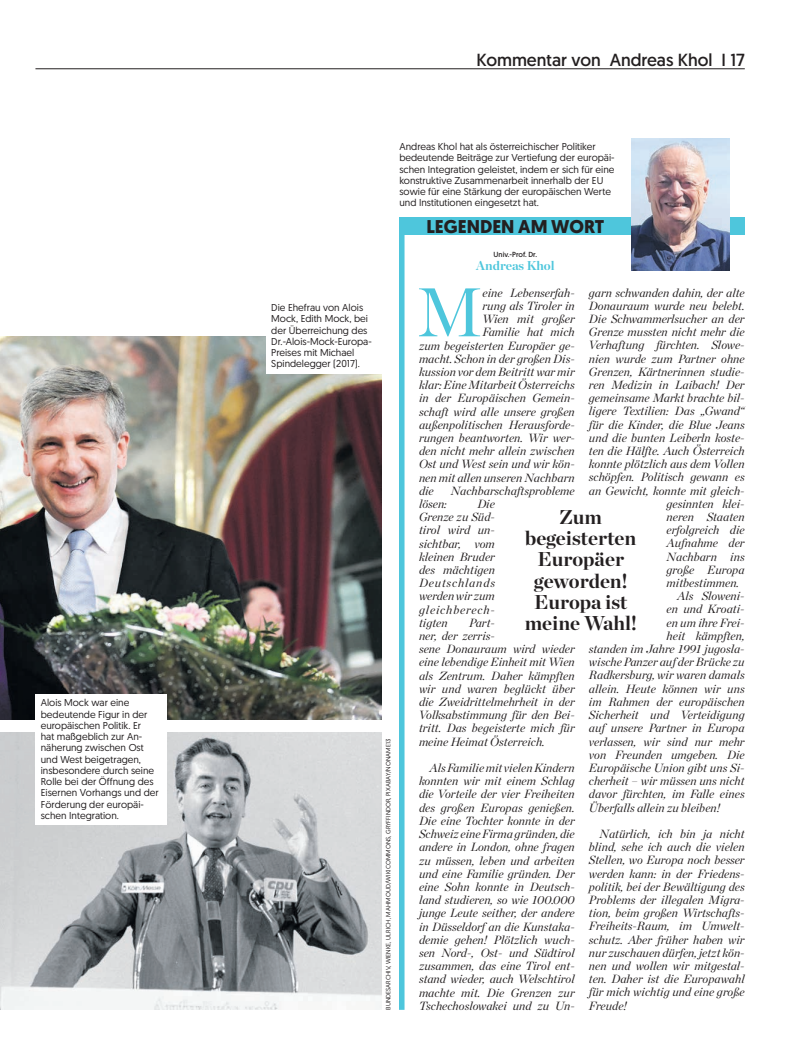
<style>
.page{position:relative;width:798px;height:1063px;background:#fff}
.page>*{position:absolute;margin:0;border:0;box-sizing:border-box;transform-origin:0 0}
.t1{font:68.75px "Chronicle Display";color:#4ec6dc}
.t2{font:700 20px/21.2px "Chronicle Display";color:#231f20;text-align:center}
.t3{font:700 18.5px "Geomanist";color:#231f20}
.t4{font:17.5px "Geomanist";color:#231f20}
.t5{font:700 12.75px "Chronicle Display";color:#4ec6dc}
.t6{font:italic 11.88px/13.2px "Chronicle Display";letter-spacing:.005em;color:#231f20;text-align:justify}
.t7{font:10px/11.2px "Geomanist";color:#231f20}
.t8{font:7.38px "Geomanist";color:#231f20}
.t9{font:6.25px "Geomanist";color:#231f20}
</style>
<div class="page">
<hr style="left:35px;top:68px;width:709px;height:1px;background:#231f20">
<img style="left:0;top:336px;width:381px;height:383px">
<div style="left:399px;top:217px;width:345px;height:18px;background:#4ec6dc"></div>
<div style="left:399px;top:228px;width:5px;height:782px;background:#4ec6dc"></div>
<img style="left:631px;top:138px;width:97px;height:132px">
<div style="left:266px;top:299px;width:115px;height:74px;background:#fff"></div>
<img style="left:0;top:733px;width:381px;height:277px">
<div style="left:35px;top:694px;width:132px;height:131px;background:#fff"></div>
<p class="t7" style="left:41px;top:697px;width:119px">Alois Mock war eine bedeutende Figur in der europäischen Politik. Er<br>hat maßgeblich zur An&shy;näherung zwischen Ost und West beigetragen, insbesondere durch seine<br>Rolle bei der Öffnung des<br>Eisernen Vorhangs und der<br>Förderung der europäi&shy;schen Integration.</p>
<h3 class="t4" style="left:476px;top:49px;width:270px">Kommentar von Andreas Khol I 17</h3>
<p class="t7" style="left:271px;top:302px;width:102px">Die Ehefrau von Alois<br>Mock, Edith Mock, bei der Überreichung des<br>Dr.-Alois-Mock-Europa-<br>Preises mit Michael<br>Spindelegger (2017).</p>
<p class="t9" style="left:384px;top:1010px;width:272px;rotate:-90deg">BUNDESARCHIV, WIENKE, ULRICH, MAHMOUD/WIKICOMMONS, GRYFFINDOR, PIXABAY/NONAME13</p>
<p class="t7" style="left:399px;top:141px;width:216px">Andreas Khol hat als österreichischer Politiker bedeutende Beiträge zur Vertiefung der europäi&shy;schen Integration geleistet, indem er sich für eine konstruktive Zusammenarbeit innerhalb der EU sowie für eine Stärkung der europäischen Werte und Institutionen eingesetzt hat.</p>
<h3 class="t3" style="left:426px;top:214px;width:179px">LEGENDEN AM WORT</h3>
<p class="t8" style="left:493px;top:250px;width:45px">Univ.-Prof. Dr.</p>
<p class="t5" style="left:476px;top:255px;width:80px">Andreas Khol</p>
<p class="t6" style="left:588px;top:285px;width:157px">garn schwanden dahin, der alte</p>
<p class="t6" style="left:588px;top:298px;width:157px">Donauraum wurde neu belebt.</p>
<p class="t6" style="left:588px;top:311px;width:157px">Die Schwammerlsucher an der</p>
<p class="t6" style="left:588px;top:324px;width:157px">Grenze mussten nicht mehr die</p>
<p class="t6" style="left:588px;top:338px;width:157px">Verhaftung fürchten. Slowe-</p>
<p class="t6" style="left:588px;top:351px;width:157px">nien wurde zum Partner ohne</p>
<p class="t6" style="left:588px;top:364px;width:157px">Grenzen, Kärtnerinnen studie-</p>
<p class="t6" style="left:588px;top:377px;width:157px">ren Medizin in Laibach! Der</p>
<p class="t6" style="left:588px;top:390px;width:157px">gemeinsame Markt brachte bil-</p>
<p class="t6" style="left:588px;top:404px;width:157px">ligere Textilien: Das „Gwand“</p>
<p class="t6" style="left:588px;top:417px;width:157px">für die Kinder, die Blue Jeans</p>
<p class="t6" style="left:588px;top:430px;width:157px">und die bunten Leiberln koste-</p>
<p class="t6" style="left:588px;top:443px;width:157px">ten die Hälfte. Auch Österreich</p>
<p class="t6" style="left:588px;top:456px;width:157px">konnte plötzlich aus dem Vollen</p>
<p class="t6" style="left:588px;top:470px;width:157px">schöpfen. Politisch gewann es</p>
<p class="t6" style="left:588px;top:483px;width:157px">an Gewicht, konnte mit gleich-</p>
<p class="t6" style="left:666px;top:496px;width:79px">gesinnten klei-</p>
<p class="t6" style="left:666px;top:509px;width:79px">neren Staaten</p>
<p class="t6" style="left:666px;top:522px;width:79px">erfolgreich die</p>
<p class="t6" style="left:666px;top:536px;width:79px">Aufnahme der</p>
<p class="t6" style="left:666px;top:549px;width:79px">Nachbarn ins</p>
<p class="t6" style="left:666px;top:562px;width:79px">große Europa</p>
<p class="t6" style="left:666px;top:575px;width:74px">mitbestimmen.</p>
<p class="t6" style="left:677px;top:589px;width:69px">Als Sloweni-</p>
<p class="t6" style="left:666px;top:602px;width:79px">en und Kroati-</p>
<p class="t6" style="left:666px;top:615px;width:79px">en um ihre Frei-</p>
<p class="t6" style="left:666px;top:628px;width:79px">heit kämpften,</p>
<p class="t6" style="left:588px;top:641px;width:157px">standen im Jahre 1991 jugosla-</p>
<p class="t6" style="left:588px;top:655px;width:157px">wische Panzer auf der Brücke zu</p>
<p class="t6" style="left:588px;top:668px;width:157px">Radkersburg, wir waren damals</p>
<p class="t6" style="left:588px;top:681px;width:157px">allein. Heute können wir uns</p>
<p class="t6" style="left:588px;top:694px;width:157px">im Rahmen der europäischen</p>
<p class="t6" style="left:588px;top:707px;width:157px">Sicherheit und Verteidigung</p>
<p class="t6" style="left:588px;top:721px;width:157px">auf unsere Partner in Europa</p>
<p class="t6" style="left:588px;top:734px;width:157px">verlassen, wir sind nur mehr</p>
<p class="t6" style="left:588px;top:747px;width:157px">von Freunden umgeben. Die</p>
<p class="t6" style="left:588px;top:760px;width:157px">Europäische Union gibt uns Si-</p>
<p class="t6" style="left:588px;top:773px;width:157px">cherheit – wir müssen uns nicht</p>
<p class="t6" style="left:588px;top:787px;width:157px">davor fürchten, im Falle eines</p>
<p class="t6" style="left:588px;top:800px;width:133px">Überfalls allein zu bleiben!</p>
<p class="t6" style="left:588px;top:826px;width:157px;text-indent:11px">Natürlich, ich bin ja nicht blind, sehe ich auch die vielen Stellen, wo Europa noch besser werden kann: in der Friedens&shy;politik, bei der Bewältigung des Problems der illegalen Migra&shy;tion, beim großen Wirtschafts-Freiheits-Raum, im Umwelt&shy;schutz. Aber früher haben wir nur zuschauen dürfen, jetzt kön&shy;nen und wollen wir mitgestal&shy;ten. Daher ist die Europawahl für mich wichtig und eine große Freude!</p>
<h1 class="t1" style="left:416px;top:260px;width:67px">M</h1>
<p class="t6" style="left:482px;top:285px;width:94px">eine Lebenserfah-</p>
<p class="t6" style="left:482px;top:298px;width:94px">rung als Tiroler in</p>
<p class="t6" style="left:482px;top:311px;width:94px">Wien mit großer</p>
<p class="t6" style="left:482px;top:325px;width:94px">Familie hat mich</p>
<p class="t6" style="left:419px;top:338px;width:157px">zum begeisterten Europäer ge-</p>
<p class="t6" style="left:419px;top:351px;width:157px">macht. Schon in der großen Dis-</p>
<p class="t6" style="left:419px;top:364px;width:157px">kussion vor dem Beitritt war mir</p>
<p class="t6" style="left:419px;top:377px;width:157px">klar: Eine Mitarbeit Österreichs</p>
<p class="t6" style="left:419px;top:391px;width:157px">in der Europäischen Gemein-</p>
<p class="t6" style="left:419px;top:404px;width:157px">schaft wird alle unsere großen</p>
<p class="t6" style="left:419px;top:417px;width:157px">außenpolitischen Herausforde-</p>
<p class="t6" style="left:419px;top:430px;width:157px">rungen beantworten. Wir wer-</p>
<p class="t6" style="left:419px;top:443px;width:157px">den nicht mehr allein zwischen</p>
<p class="t6" style="left:419px;top:457px;width:157px">Ost und West sein und wir kön-</p>
<p class="t6" style="left:419px;top:470px;width:157px">nen mit allen unseren Nachbarn</p>
<p class="t6" style="left:419px;top:483px;width:16px">die</p>
<p class="t6" style="left:450px;top:483px;width:125px">Nachbarschaftsprobleme</p>
<p class="t6" style="left:419px;top:496px;width:29px">lösen:</p>
<p class="t6" style="left:419px;top:496px;width:77px;text-indent:58px">Die Grenze zu Süd&shy;tirol wird un&shy;sichtbar, vom kleinen Bruder des mächtigen Deutschlands werden wir zum gleichberech&shy;tigten</p>
<h2 class="t2" style="left:524px;top:505px;width:114px">Zum begeisterten<br>Europäer geworden!<br>Europa ist meine Wahl!</h2>
<p class="t6" style="left:419px;top:615px;width:157px;text-align:left;text-indent:50px">Part-<br>ner, der zerris-<br>sene Donauraum wird wieder eine lebendige Einheit mit Wien als Zentrum. Daher kämpften wir und waren beglückt über die Zweidrittelmehrheit in der<br>Volksabstimmung für den Bei&shy;tritt. Das begeisterte mich für meine Heimat Österreich.</p>
<p class="t6" style="left:419px;top:760px;width:157px;text-indent:11px">Als Familie mit vielen Kindern konnten wir mit einem Schlag die Vorteile der vier Freiheiten des großen Europas genießen.<br>Die eine Tochter konnte in der Schweiz eine Firma gründen, die andere in London, ohne fragen zu müssen, leben und arbeiten und eine Familie gründen. Der eine Sohn konnte in Deutsch&shy;land studieren, so wie 100.000 junge Leute seither, der andere in Düsseldorf an die Kunstaka&shy;demie gehen! Plötzlich wuch&shy;sen Nord-, Ost- und Südtirol zusammen, das eine Tirol ent&shy;stand wieder, auch Welschtirol machte mit. Die Grenzen zur Tschechoslowakei und zu Un-</p>
</div>
